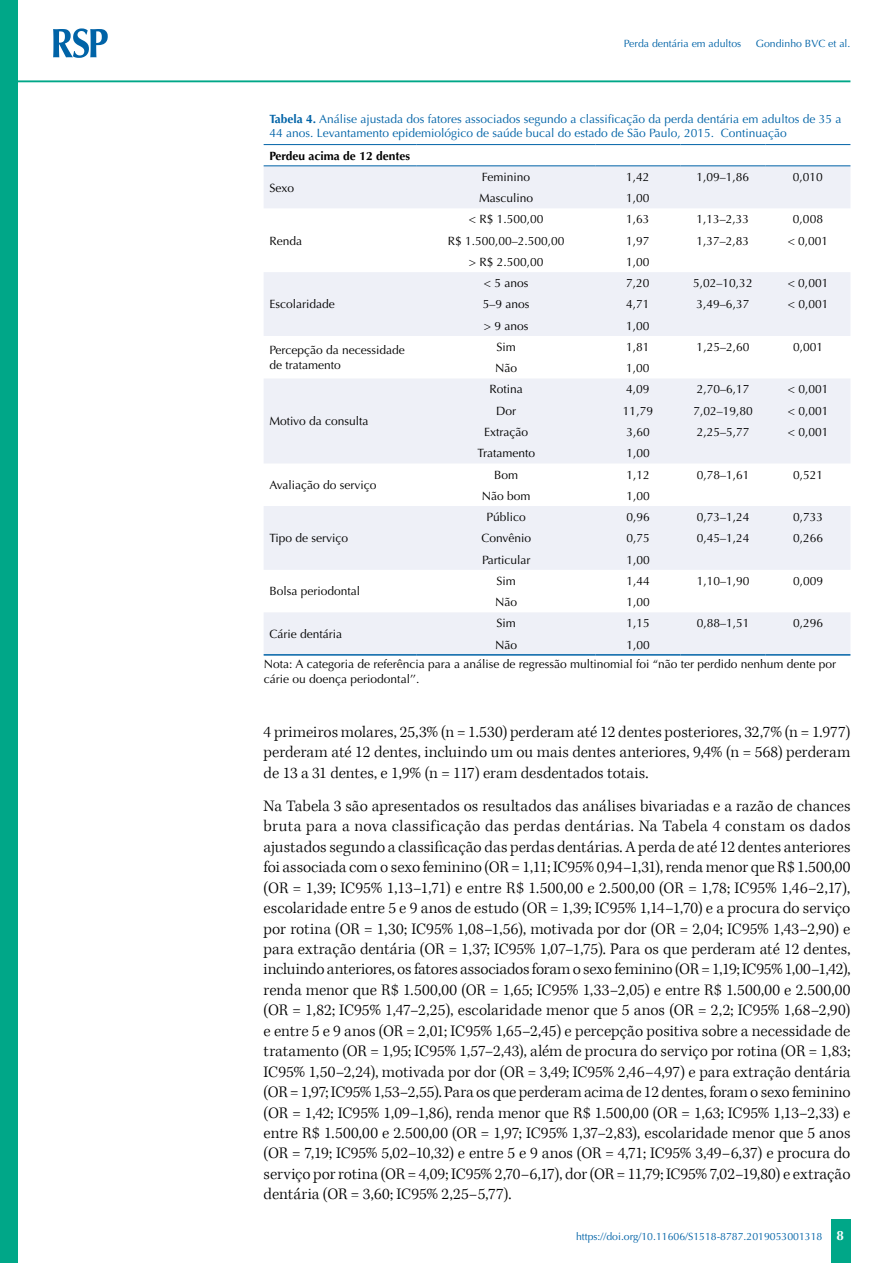
<style>
.page{position:relative;width:893px;height:1263px;background:#fff}
.page>*{position:absolute;margin:0;border:0;box-sizing:border-box;transform-origin:0 0}
.t1{font:300 16.5px/20.4px "Kepler Std";color:#000;text-align:justify}
.t2{font:700 13.5px "Optima LT Std";color:#fff}
.t3{font:12px/14.4px "Optima LT Std";color:#000}
.t4{font:12px/14.4px "Optima LT Std";color:#0063a7}
.t5{font:700 12px "Optima LT Std";color:#000}
.t6{font:10.5px "Optima LT Std";color:#0063a7}
.s1{font-weight:700}
</style>
<div class="page">
<div style="left:831px;top:1220px;width:20px;height:43px;background:#00a788"></div>
<div style="left:0;top:0;width:18px;height:1263px;background:#00a788"></div>
<svg style="left:53px;top:28px;width:55px;height:30px"></svg>
<hr style="left:18px;top:80px;width:832px;height:2px;background:#00a788">
<svg style="left:264px;top:166px;width:586px;height:488px;fill:#eef0f7"></svg>
<hr style="left:264px;top:654px;width:153px;height:2px;background:#0063a7">
<hr style="left:417px;top:654px;width:178px;height:2px;background:#0063a7">
<hr style="left:595px;top:654px;width:85px;height:2px;background:#0063a7">
<hr style="left:680px;top:654px;width:85px;height:2px;background:#0063a7">
<hr style="left:765px;top:654px;width:85px;height:2px;background:#0063a7">
<hr style="left:264px;top:165px;width:153px;height:1px;background:#0063a7">
<hr style="left:417px;top:165px;width:178px;height:1px;background:#0063a7">
<hr style="left:595px;top:165px;width:85px;height:1px;background:#0063a7">
<hr style="left:680px;top:165px;width:85px;height:1px;background:#0063a7">
<hr style="left:765px;top:165px;width:85px;height:1px;background:#0063a7">
<hr style="left:264px;top:144px;width:153px;height:1px;background:#0063a7">
<hr style="left:417px;top:144px;width:178px;height:1px;background:#0063a7">
<hr style="left:595px;top:144px;width:85px;height:1px;background:#0063a7">
<hr style="left:680px;top:144px;width:85px;height:1px;background:#0063a7">
<hr style="left:765px;top:144px;width:85px;height:1px;background:#0063a7">
<p class="t6" style="left:624px;top:37px;width:119px">Perda dentária em adultos</p>
<p class="t6" style="left:756px;top:37px;width:96px">Gondinho BVC et al.</p>
<p class="t4" style="left:269px;top:112px;width:573px"><span class="s1">Tabela 4.</span> Análise ajustada dos fatores associados segundo a classificação da perda dentária em adultos de 35 a<br>44 anos. Levantamento epidemiológico de saúde bucal do estado de São Paulo, 2015. Continuação</p>
<p class="t5" style="left:269px;top:149px;width:142px">Perdeu acima de 12 dentes</p>
<p class="t3" style="left:269px;top:180px;width:26px">Sexo</p>
<p class="t3" style="left:482px;top:170px;width:50px">Feminino</p>
<p class="t3" style="left:626px;top:170px;width:25px">1,42</p>
<p class="t3" style="left:697px;top:170px;width:54px">1,09–1,86</p>
<p class="t3" style="left:793px;top:170px;width:32px">0,010</p>
<p class="t3" style="left:479px;top:191px;width:56px">Masculino</p>
<p class="t3" style="left:626px;top:191px;width:25px">1,00</p>
<p class="t3" style="left:269px;top:234px;width:34px">Renda</p>
<p class="t3" style="left:269px;top:297px;width:67px">Escolaridade</p>
<p class="t3" style="left:469px;top:212px;width:76px">&lt; R$ 1.500,00</p>
<p class="t3" style="left:626px;top:212px;width:25px">1,63</p>
<p class="t3" style="left:697px;top:212px;width:54px">1,13–2,33</p>
<p class="t3" style="left:793px;top:212px;width:32px">0,008</p>
<p class="t3" style="left:448px;top:234px;width:118px">R$ 1.500,00–2.500,00</p>
<p class="t3" style="left:626px;top:234px;width:25px">1,97</p>
<p class="t3" style="left:697px;top:234px;width:54px">1,37–2,83</p>
<p class="t3" style="left:788px;top:234px;width:42px">&lt; 0,001</p>
<p class="t3" style="left:469px;top:255px;width:76px">&gt; R$ 2.500,00</p>
<p class="t3" style="left:626px;top:255px;width:25px">1,00</p>
<p class="t3" style="left:484px;top:276px;width:46px">&lt; 5 anos</p>
<p class="t3" style="left:626px;top:276px;width:25px">7,20</p>
<p class="t3" style="left:693px;top:276px;width:61px">5,02–10,32</p>
<p class="t3" style="left:788px;top:276px;width:42px">&lt; 0,001</p>
<p class="t3" style="left:483px;top:297px;width:48px">5–9 anos</p>
<p class="t3" style="left:626px;top:297px;width:25px">4,71</p>
<p class="t3" style="left:697px;top:297px;width:54px">3,49–6,37</p>
<p class="t3" style="left:788px;top:297px;width:42px">&lt; 0,001</p>
<p class="t3" style="left:484px;top:319px;width:46px">&gt; 9 anos</p>
<p class="t3" style="left:626px;top:319px;width:25px">1,00</p>
<p class="t3" style="left:269px;top:343px;width:137px">Percepção da necessidade de tratamento</p>
<p class="t3" style="left:496px;top:340px;width:21px">Sim</p>
<p class="t3" style="left:626px;top:340px;width:25px">1,81</p>
<p class="t3" style="left:697px;top:340px;width:54px">1,25–2,60</p>
<p class="t3" style="left:793px;top:340px;width:32px">0,001</p>
<p class="t3" style="left:495px;top:361px;width:24px">Não</p>
<p class="t3" style="left:626px;top:361px;width:25px">1,00</p>
<p class="t3" style="left:269px;top:414px;width:100px">Motivo da consulta</p>
<p class="t3" style="left:270px;top:478px;width:109px">Avaliação do serviço</p>
<p class="t3" style="left:270px;top:531px;width:80px">Tipo de serviço</p>
<p class="t3" style="left:270px;top:584px;width:92px">Bolsa periodontal</p>
<p class="t3" style="left:489px;top:382px;width:35px">Rotina</p>
<p class="t3" style="left:626px;top:382px;width:25px">4,09</p>
<p class="t3" style="left:697px;top:382px;width:54px">2,70–6,17</p>
<p class="t3" style="left:788px;top:382px;width:42px">&lt; 0,001</p>
<p class="t3" style="left:496px;top:404px;width:22px">Dor</p>
<p class="t3" style="left:623px;top:404px;width:32px">11,79</p>
<p class="t3" style="left:693px;top:404px;width:61px">7,02–19,80</p>
<p class="t3" style="left:788px;top:404px;width:42px">&lt; 0,001</p>
<p class="t3" style="left:484px;top:425px;width:45px">Extração</p>
<p class="t3" style="left:626px;top:425px;width:25px">3,60</p>
<p class="t3" style="left:697px;top:425px;width:54px">2,25–5,77</p>
<p class="t3" style="left:788px;top:425px;width:42px">&lt; 0,001</p>
<p class="t3" style="left:477px;top:446px;width:59px">Tratamento</p>
<p class="t3" style="left:626px;top:446px;width:25px">1,00</p>
<p class="t3" style="left:494px;top:467px;width:25px">Bom</p>
<p class="t3" style="left:626px;top:467px;width:25px">1,12</p>
<p class="t3" style="left:697px;top:467px;width:54px">0,78–1,61</p>
<p class="t3" style="left:793px;top:467px;width:32px">0,521</p>
<p class="t3" style="left:482px;top:489px;width:50px">Não bom</p>
<p class="t3" style="left:626px;top:489px;width:25px">1,00</p>
<p class="t3" style="left:487px;top:510px;width:41px">Público</p>
<p class="t3" style="left:626px;top:510px;width:25px">0,96</p>
<p class="t3" style="left:697px;top:510px;width:54px">0,73–1,24</p>
<p class="t3" style="left:793px;top:510px;width:32px">0,733</p>
<p class="t3" style="left:481px;top:531px;width:51px">Convênio</p>
<p class="t3" style="left:626px;top:531px;width:25px">0,75</p>
<p class="t3" style="left:697px;top:531px;width:54px">0,45–1,24</p>
<p class="t3" style="left:793px;top:531px;width:32px">0,266</p>
<p class="t3" style="left:482px;top:552px;width:50px">Particular</p>
<p class="t3" style="left:626px;top:552px;width:25px">1,00</p>
<p class="t3" style="left:497px;top:574px;width:21px">Sim</p>
<p class="t3" style="left:626px;top:574px;width:25px">1,44</p>
<p class="t3" style="left:697px;top:574px;width:54px">1,10–1,90</p>
<p class="t3" style="left:793px;top:574px;width:32px">0,009</p>
<p class="t3" style="left:495px;top:595px;width:24px">Não</p>
<p class="t3" style="left:626px;top:595px;width:25px">1,00</p>
<p class="t3" style="left:497px;top:616px;width:21px">Sim</p>
<p class="t3" style="left:626px;top:616px;width:25px">1,15</p>
<p class="t3" style="left:697px;top:616px;width:54px">0,88–1,51</p>
<p class="t3" style="left:793px;top:616px;width:32px">0,296</p>
<p class="t3" style="left:495px;top:637px;width:24px">Não</p>
<p class="t3" style="left:270px;top:627px;width:74px">Cárie dentária</p>
<p class="t3" style="left:264px;top:635px;width:574px;line-height:19.6px;text-indent:362px">1,00<br>Nota: A categoria de referência para a análise de regressão multinomial foi “não ter perdido nenhum dente por</p>
<p class="t3" style="left:264px;top:672px;width:157px">cárie ou doença periodontal’’.</p>
<p class="t1" style="left:264px;top:722px;width:588px">4 primeiros molares, 25,3% (n = 1.530) perderam até 12 dentes posteriores, 32,7% (n = 1.977) perderam até 12 dentes, incluindo um ou mais dentes anteriores, 9,4% (n = 568) perderam de 13 a 31 dentes, e 1,9% (n = 117) eram desdentados totais.</p>
<p class="t1" style="left:264px;top:796px;width:588px">Na Tabela 3 são apresentados os resultados das análises bivariadas e a razão de chances bruta para a nova classificação das perdas dentárias. Na Tabela 4 constam os dados ajustados segundo a classificação das perdas dentárias. A perda de até 12 dentes anteriores foi associada com o sexo feminino (OR = 1,11; IC95% 0,94–1,31), renda menor que R$ 1.500,00 (OR = 1,39; IC95% 1,13–1,71) e entre R$ 1.500,00 e 2.500,00 (OR = 1,78; IC95% 1,46–2,17), escolaridade entre 5 e 9 anos de estudo (OR = 1,39; IC95% 1,14–1,70) e a procura do serviço por rotina (OR = 1,30; IC95% 1,08–1,56), motivada por dor (OR = 2,04; IC95% 1,43–2,90) e para extração dentária (OR = 1,37; IC95% 1,07–1,75). Para os que perderam até 12 dentes, incluindo anteriores, os fatores associados foram o sexo feminino (OR = 1,19; IC95% 1,00–1,42), renda menor que R$ 1.500,00 (OR = 1,65; IC95% 1,33–2,05) e entre R$ 1.500,00 e 2.500,00 (OR = 1,82; IC95% 1,47–2,25), escolaridade menor que 5 anos (OR = 2,2; IC95% 1,68–2,90) e entre 5 e 9 anos (OR = 2,01; IC95% 1,65–2,45) e percepção positiva sobre a necessidade de tratamento (OR = 1,95; IC95% 1,57–2,43), além de procura do serviço por rotina (OR = 1,83; IC95% 1,50–2,24), motivada por dor (OR = 3,49; IC95% 2,46–4,97) e para extração dentária (OR = 1,97; IC95% 1,53–2,55). Para os que perderam acima de 12 dentes, foram o sexo feminino (OR = 1,42; IC95% 1,09–1,86), renda menor que R$ 1.500,00 (OR = 1,63; IC95% 1,13–2,33) e entre R$ 1.500,00 e 2.500,00 (OR = 1,97; IC95% 1,37–2,83), escolaridade menor que 5 anos (OR = 7,19; IC95% 5,02–10,32) e entre 5 e 9 anos (OR = 4,71; IC95% 3,49–6,37) e procura do serviço por rotina (OR = 4,09; IC95% 2,70–6,17), dor (OR = 11,79; IC95% 7,02–19,80) e extração dentária (OR = 3,60; IC95% 2,25–5,77).</p>
<p class="t6" style="left:576px;top:1230px;width:248px">https://doi.org/10.11606/S1518-8787.2019053001318</p>
<p class="t2" style="left:836px;top:1228px;width:9px">8</p>
</div>
